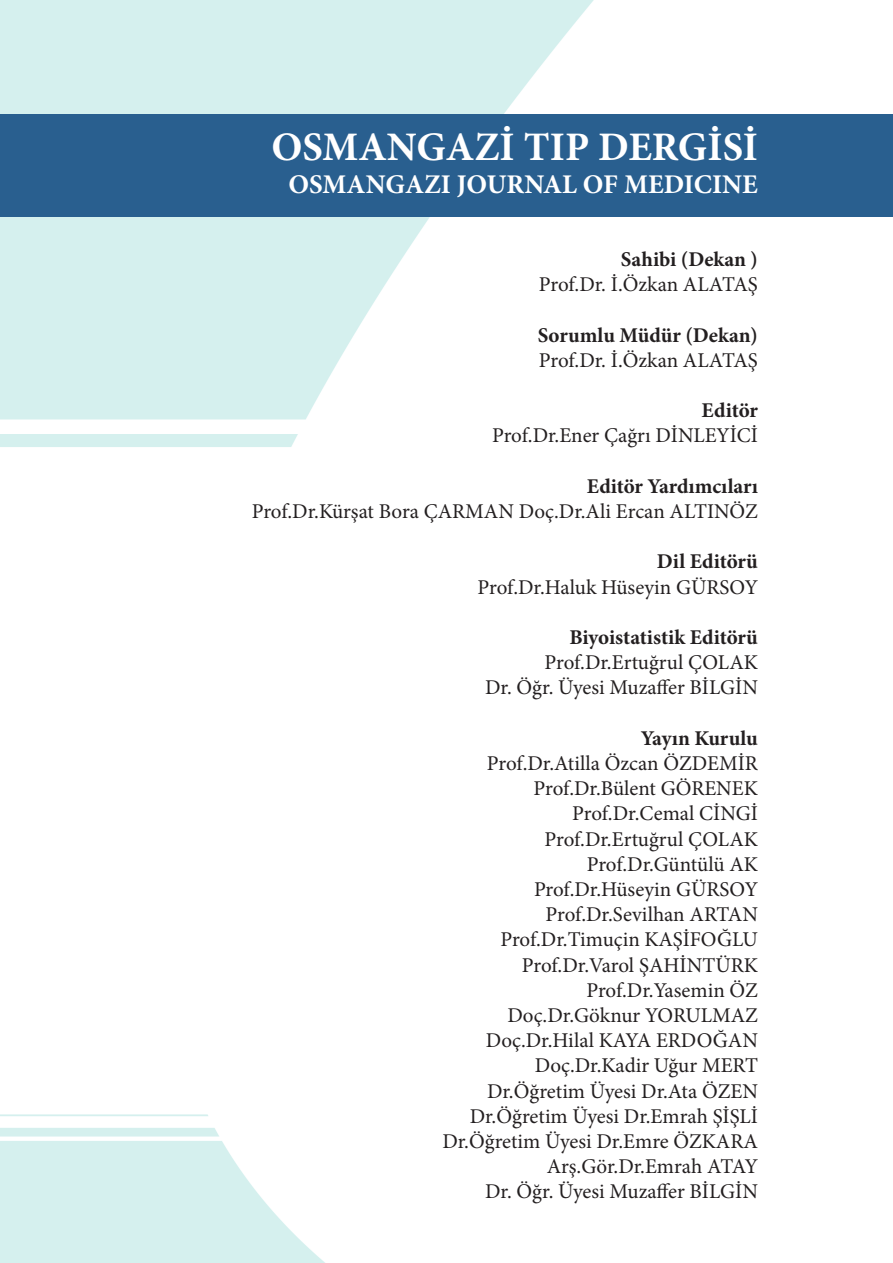
<style>
.page{position:relative;width:893px;height:1263px;background:#fff}
.page>*{position:absolute;margin:0;border:0;box-sizing:border-box;transform-origin:0 0}
.t1{font:700 40.5px "Minion Pro";color:#fff}
.t2{font:700 27px "Minion Pro";color:#fff}
.t3{font:21px "Minion Pro";color:#231f20}
.t4{font:700 21px "Minion Pro";color:#231f20}
</style>
<div class="page">
<img style="left:0;top:0;width:593px;height:1263px">
<div style="left:0;top:115px;width:893px;height:102px;background:#295f8f"></div>
<p class="t1" style="left:271px;top:119px;width:488px">OSMANGAZİ TIP DERGİSİ</p>
<p class="t2" style="left:289px;top:165px;width:471px">OSMANGAZI JOURNAL OF MEDICINE</p>
<p class="t4" style="left:621px;top:244px;width:139px">Sahibi (Dekan )</p>
<p class="t3" style="left:539px;top:270px;width:221px">Prof.Dr. İ.Özkan ALATAŞ</p>
<p class="t4" style="left:538px;top:320px;width:222px">Sorumlu Müdür (Dekan)</p>
<p class="t3" style="left:539px;top:346px;width:221px">Prof.Dr. İ.Özkan ALATAŞ</p>
<p class="t4" style="left:702px;top:396px;width:58px">Editör</p>
<p class="t3" style="left:492px;top:422px;width:267px">Prof.Dr.Ener Çağrı DİNLEYİCİ</p>
<p class="t4" style="left:587px;top:471px;width:173px">Editör Yardımcıları</p>
<p class="t3" style="left:252px;top:497px;width:508px">Prof.Dr.Kürşat Bora ÇARMAN Doç.Dr.Ali Ercan ALTINÖZ</p>
<p class="t4" style="left:657px;top:547px;width:103px">Dil Editörü</p>
<p class="t3" style="left:478px;top:573px;width:282px">Prof.Dr.Haluk Hüseyin GÜRSOY</p>
<p class="t4" style="left:569px;top:622px;width:190px">Biyoistatistik Editörü</p>
<p class="t3" style="left:545px;top:648px;width:215px">Prof.Dr.Ertuğrul ÇOLAK</p>
<p class="t3" style="left:485px;top:674px;width:274px">Dr. Öğr. Üyesi Muzaffer BİLGİN</p>
<p class="t4" style="left:641px;top:723px;width:119px">Yayın Kurulu</p>
<p class="t3" style="left:487px;top:749px;width:272px">Prof.Dr.Atilla Özcan ÖZDEMİR</p>
<p class="t3" style="left:534px;top:774px;width:226px">Prof.Dr.Bülent GÖRENEK</p>
<p class="t3" style="left:572px;top:800px;width:187px">Prof.Dr.Cemal CİNGİ</p>
<p class="t3" style="left:545px;top:825px;width:215px">Prof.Dr.Ertuğrul ÇOLAK</p>
<p class="t3" style="left:587px;top:850px;width:173px">Prof.Dr.Güntülü AK</p>
<p class="t3" style="left:534px;top:875px;width:225px">Prof.Dr.Hüseyin GÜRSOY</p>
<p class="t3" style="left:546px;top:900px;width:214px">Prof.Dr.Sevilhan ARTAN</p>
<p class="t3" style="left:500px;top:926px;width:259px">Prof.Dr.Timuçin KAŞİFOĞLU</p>
<p class="t3" style="left:522px;top:951px;width:238px">Prof.Dr.Varol ŞAHİNTÜRK</p>
<p class="t3" style="left:586px;top:976px;width:173px">Prof.Dr.Yasemin ÖZ</p>
<p class="t3" style="left:507px;top:1001px;width:252px">Doç.Dr.Göknur YORULMAZ</p>
<p class="t3" style="left:486px;top:1026px;width:274px">Doç.Dr.Hilal KAYA ERDOĞAN</p>
<p class="t3" style="left:535px;top:1052px;width:225px">Doç.Dr.Kadir Uğur MERT</p>
<p class="t3" style="left:487px;top:1077px;width:272px">Dr.Öğretim Üyesi Dr.Ata ÖZEN</p>
<p class="t3" style="left:470px;top:1102px;width:290px">Dr.Öğretim Üyesi Dr.Emrah ŞİŞLİ</p>
<p class="t3" style="left:442px;top:1127px;width:317px">Dr.Öğretim Üyesi Dr.Emre ÖZKARA</p>
<p class="t3" style="left:547px;top:1152px;width:213px">Arş.Gör.Dr.Emrah ATAY</p>
<p class="t3" style="left:485px;top:1178px;width:274px">Dr. Öğr. Üyesi Muzaffer BİLGİN</p>
</div>
